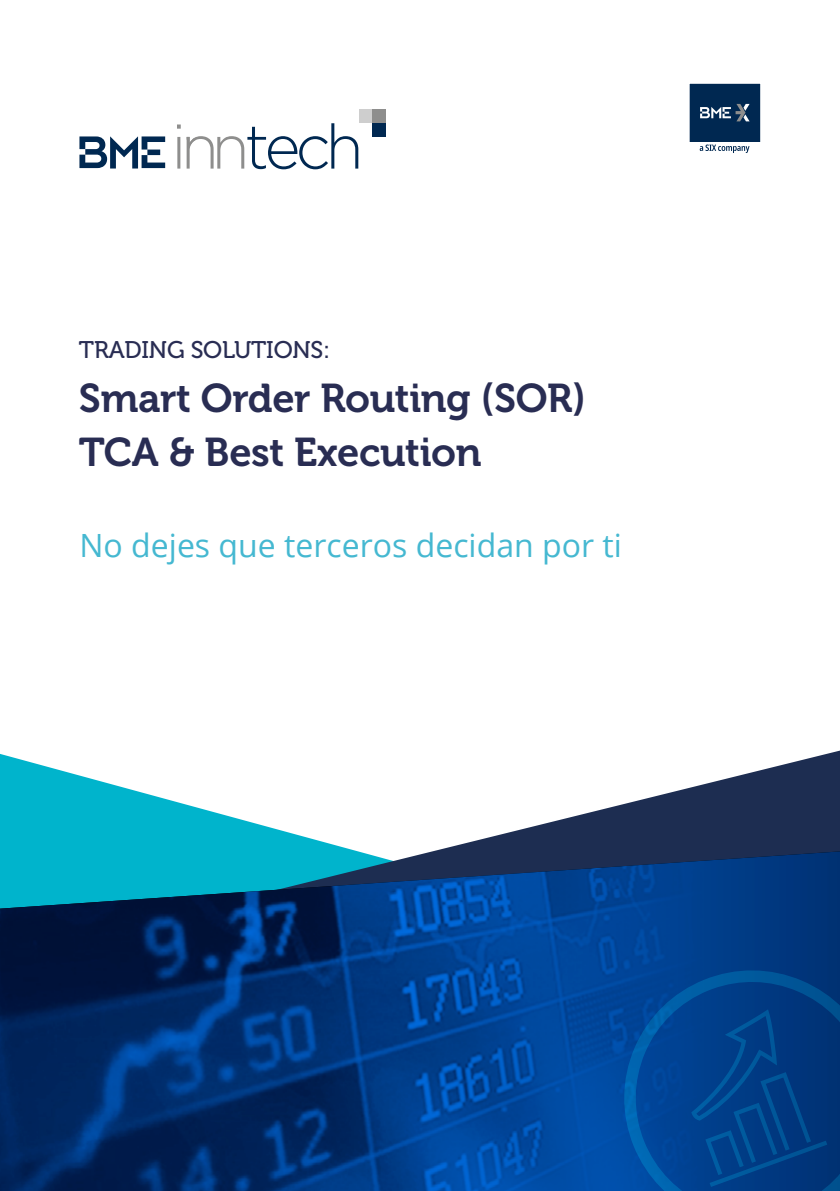
<style>
.page{position:relative;width:840px;height:1191px;background:#fff}
.page>*{position:absolute;margin:0;border:0;box-sizing:border-box;transform-origin:0 0}
.t1{font:40px/54px "Museo 700";letter-spacing:-.01em;color:#292d53}
.t2{font:32px "Open Sans";color:#45b8d1}
.t3{font:24px "Museo 500";letter-spacing:-.01em;color:#292d53}
</style>
<div class="page">
<div style="left:688px;top:83px;width:72px;height:59px;background:#002851"></div>
<div style="left:688px;top:83px;width:72px;height:72px;border:1px solid #fff"></div>
<div style="left:688px;top:142px;width:72px;height:13px;background:#fff"></div>
<svg style="left:700px;top:104px;width:49px;height:17px"></svg>
<svg style="left:699px;top:144px;width:50px;height:9px"></svg>
<div style="left:372px;top:123px;width:14px;height:13px;background:#002851"></div>
<div style="left:359px;top:109px;width:13px;height:14px;background:#cecece"></div>
<div style="left:372px;top:109px;width:14px;height:14px;background:#8e8e8d"></div>
<svg style="left:79px;top:136px;width:86px;height:32px"></svg>
<svg style="left:177px;top:123px;width:181px;height:46px"></svg>
<svg style="left:0;top:754px;width:261px;height:97px;fill:#00b4cc"></svg>
<svg style="left:261px;top:750px;width:578px;height:101px"></svg>
<img style="left:0;top:851px;width:839px;height:340px">
<svg style="left:620px;top:967px;width:219px;height:224px"></svg>
<svg style="left:691px;top:1009px;width:135px;height:177px"></svg>
<p class="t3" style="left:79px;top:336px;width:253px">TRADING SOLUTIONS:</p>
<p class="t1" style="left:79px;top:371px;width:508px">Smart Order Routing (SOR)<br>TCA &amp; Best Execution</p>
<p class="t2" style="left:79px;top:524px;width:543px">No dejes que terceros decidan por ti</p>
</div>
